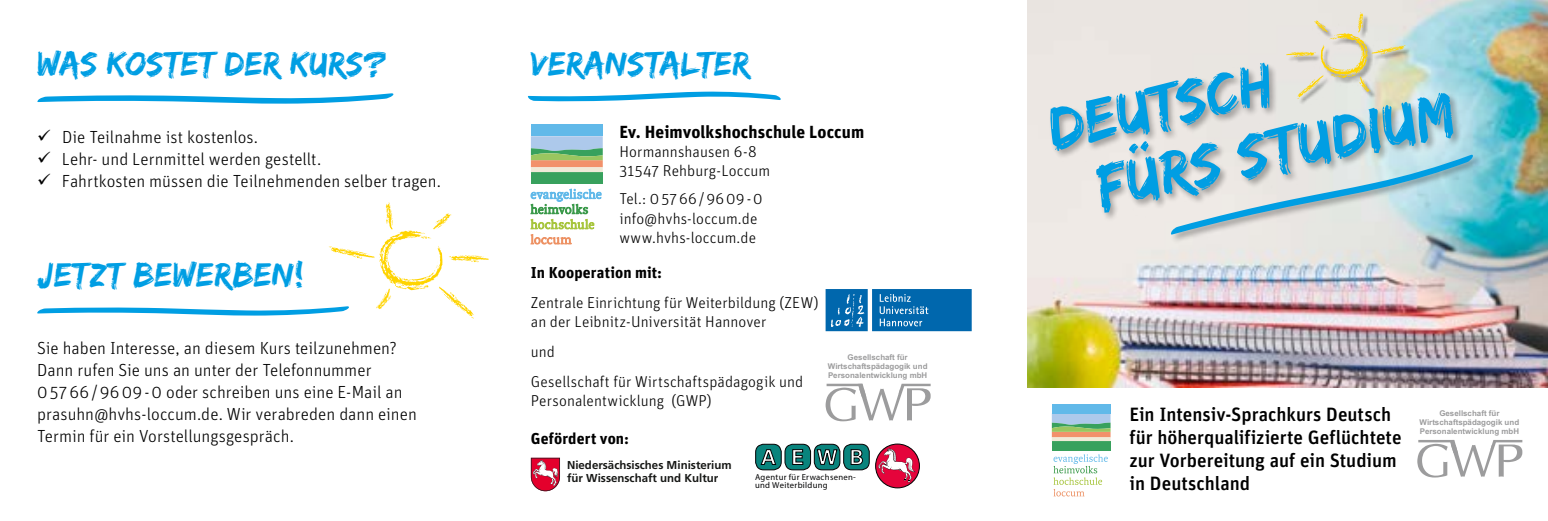
<style>
.page{position:relative;width:1548px;height:521px;background:#fff}
.page>*{position:absolute;margin:0;border:0;box-sizing:border-box;transform-origin:0 0}
.t1{font:63px/66.5px "Edo";color:#009ee3}
.t2{font:35px "Edo";letter-spacing:.015em;color:#009ee3}
.t3{font:500 19.25px/23.1px "Unit OT";letter-spacing:-.005em;color:#000}
.t4{font:300 17.5px/21.9px "Unit OT";color:#000}
.t5{font:700 17.5px "Unit OT";letter-spacing:.005em;color:#000}
.t6{font:300 15.75px/19.2px "Unit OT";letter-spacing:.005em;color:#000}
.t7{font:700 15.75px "Unit OT";letter-spacing:.01em;color:#000}
.t8{font:700 11.55px/13.3px "Frutiger";color:#161715}
.t9{font:700 8.58px/8.6px "Helvetica Neue LT";letter-spacing:.035em;color:#020203}
.t10{font:700 7.88px/8.8px "Arial";color:#9c9c9d;text-align:center}
</style>
<div class="page">
<img style="left:1027px;top:0;width:521px;height:387px">
<div style="left:1049px;top:61px;width:413px;height:160px;background:#000;opacity:.3"></div>
<div style="left:1052px;top:432px;width:58px;height:5px;background:#f2916b"></div>
<svg style="left:1052px;top:413px;width:58px;height:19px"></svg>
<div style="left:1052px;top:441px;width:58px;height:9px;background:#38a15d"></div>
<hr style="left:1052px;top:437px;width:58px;height:4px;background:#f0ebd8">
<div style="left:1052px;top:404px;width:58px;height:9px;background:#61b9e9"></div>
<svg style="left:1053px;top:454px;width:55px;height:42px"></svg>
<svg style="left:527px;top:91px;width:254px;height:11px"></svg>
<svg style="left:37px;top:93px;width:357px;height:11px"></svg>
<div style="left:1169px;top:153px;width:312px;height:90px;background:#000;opacity:.3"></div>
<svg style="left:1170px;top:154px;width:303px;height:81px"></svg>
<div style="left:1288px;top:14px;width:123px;height:91px;background:#000;opacity:.3"></div>
<svg style="left:1286px;top:12px;width:120px;height:87px"></svg>
<svg style="left:531px;top:189px;width:70px;height:55px"></svg>
<div style="left:531px;top:160px;width:72px;height:7px;background:#f2916b"></div>
<svg style="left:531px;top:136px;width:72px;height:24px"></svg>
<div style="left:531px;top:172px;width:72px;height:12px;background:#38a15d"></div>
<div style="left:531px;top:167px;width:72px;height:5px;background:#f0ead8"></div>
<div style="left:531px;top:124px;width:72px;height:12px;background:#61b9e9"></div>
<svg style="left:825px;top:289px;width:147px;height:42px"></svg>
<svg style="left:531px;top:458px;width:29px;height:33px"></svg>
<div style="left:756px;top:444px;width:25px;height:26px;background:#09847d;border-radius:8px"></div>
<div style="left:755px;top:444px;width:27px;height:26px;border:1px solid #020203;border-radius:8px"></div>
<div style="left:785px;top:444px;width:25px;height:26px;background:#09847d;border-radius:8px"></div>
<div style="left:784px;top:444px;width:27px;height:26px;border:1px solid #020203;border-radius:8px"></div>
<div style="left:814px;top:444px;width:26px;height:26px;background:#09847d;border-radius:8px"></div>
<div style="left:814px;top:444px;width:26px;height:26px;border:1px solid #020203;border-radius:8px"></div>
<div style="left:844px;top:444px;width:25px;height:26px;background:#09847d;border-radius:8px"></div>
<div style="left:843px;top:444px;width:27px;height:26px;border:1px solid #020203;border-radius:8px"></div>
<svg style="left:875px;top:444px;width:44px;height:44px"></svg>
<div style="left:875px;top:444px;width:45px;height:44px;border:1px solid #020203;border-radius:50%"></div>
<svg style="left:878px;top:448px;width:37px;height:34px"></svg>
<svg style="left:850px;top:449px;width:13px;height:16px"></svg>
<svg style="left:817px;top:449px;width:20px;height:16px"></svg>
<svg style="left:792px;top:449px;width:11px;height:16px"></svg>
<svg style="left:761px;top:449px;width:15px;height:16px"></svg>
<svg style="left:825px;top:384px;width:105px;height:37px"></svg>
<svg style="left:1417px;top:440px;width:105px;height:37px"></svg>
<svg style="left:37px;top:202px;width:452px;height:117px"></svg>
<h2 class="t2" style="left:37px;top:43px;width:351px">WAS KOSTET DER KURS?</h2>
<p class="t4" style="left:62px;top:126px;width:380px">Die Teilnahme ist kostenlos.<br>Lehr- und Lernmittel werden gestellt.<br>Fahrtkosten müssen die Teilnehmenden selber tragen.</p>
<h2 class="t2" style="left:37px;top:255px;width:268px">JETZT BEWERBEN!</h2>
<p class="t4" style="left:37px;top:337px;width:381px">Sie haben Interesse, an diesem Kurs teilzunehmen?<br>Dann rufen Sie uns an unter der Telefonnummer 05766/9609-0 oder schreiben uns eine E-Mail an prasuhn@hvhs-loccum.de. Wir verabreden dann einen Termin für ein Vorstellungsgespräch.</p>
<h2 class="t2" style="left:531px;top:43px;width:220px">VERANSTALTER</h2>
<p class="t5" style="left:619px;top:120px;width:246px">Ev. Heimvolkshochschule Loccum</p>
<p class="t6" style="left:619px;top:142px;width:152px">Hormannshausen 6-8<br>31547 Rehburg-Loccum</p>
<p class="t6" style="left:619px;top:189px;width:145px">Tel.: 05766/9609-0 info@hvhs-loccum.de www.hvhs-loccum.de</p>
<p class="t7" style="left:531px;top:262px;width:133px">In Kooperation mit:</p>
<p class="t6" style="left:531px;top:293px;width:289px">Zentrale Einrichtung für Weiterbildung (ZEW) an der Leibnitz-Universität Hannover</p>
<p class="t6" style="left:531px;top:337px;width:274px;line-height:29.8px">und<br>Gesellschaft für Wirtschaftspädagogik und</p>
<p class="t6" style="left:531px;top:391px;width:182px">Personalentwicklung (GWP)</p>
<p class="t7" style="left:531px;top:429px;width:100px">Gefördert von:</p>
<p class="t8" style="left:567px;top:458px;width:166px">Niedersächsisches Ministerium für Wissenschaft und Kultur</p>
<p class="t10" style="left:828px;top:353px;width:101px">Gesellschaft für<br>Wirtschaftspädagogik und<br>Personalentwicklung mbH</p>
<p class="t9" style="left:755px;top:472px;width:102px">Agentur für Erwachsenen&shy;und Weiterbildung</p>
<h1 class="t1" style="left:1076px;top:88px;width:365px;text-indent:-35px;rotate:-12deg">DEUTSCH<br>FÜRS STUDIUM</h1>
<p class="t3" style="left:1129px;top:403px;width:273px">Ein Intensiv-Sprachkurs Deutsch für höherqualifizierte Geflüchtete zur Vorbereitung auf ein Studium in Deutschland</p>
<p class="t10" style="left:1419px;top:409px;width:101px">Gesellschaft für<br>Wirtschaftspädagogik und<br>Personalentwicklung mbH</p>
</div>
